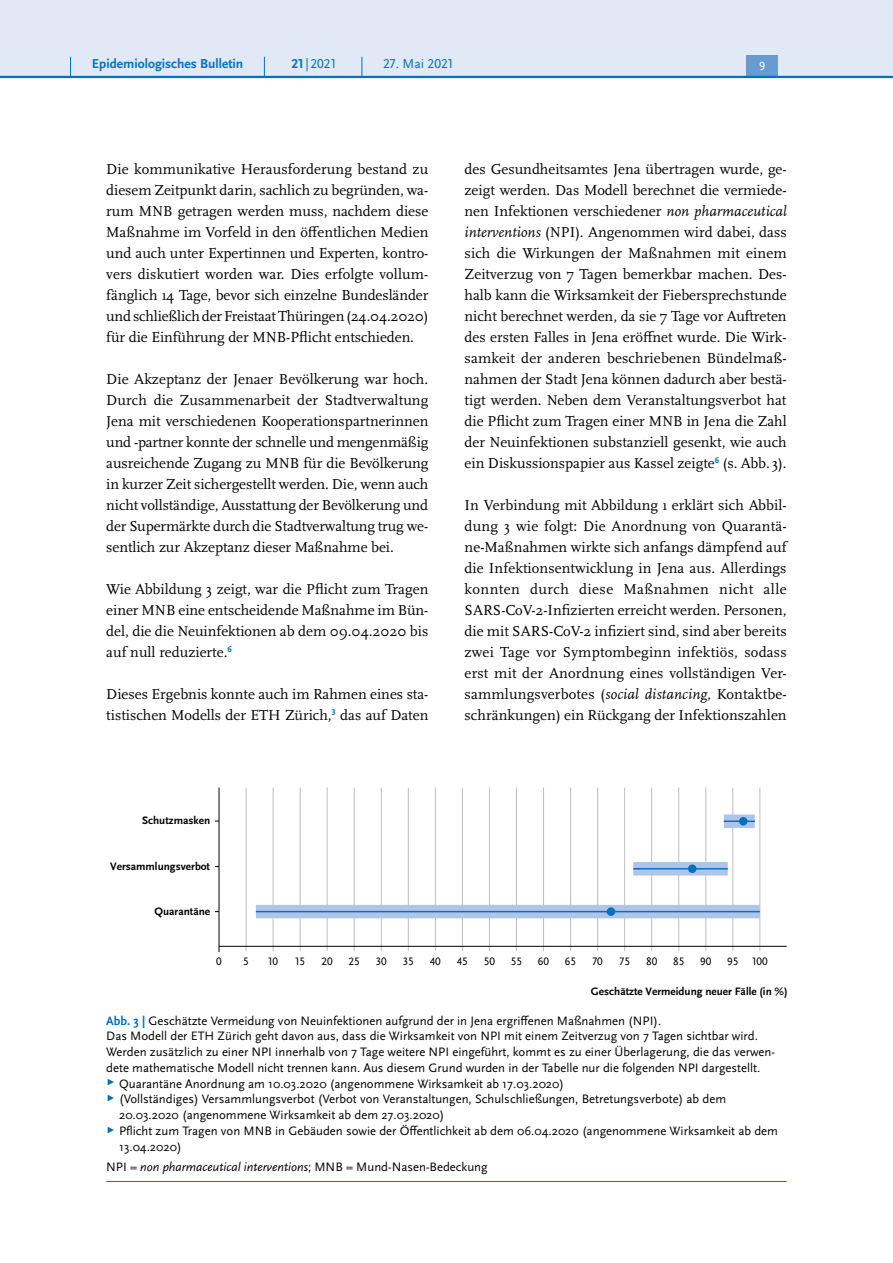
<style>
.page{position:relative;width:893px;height:1263px;background:#fff}
.page>*{position:absolute;margin:0;border:0;box-sizing:border-box;transform-origin:0 0}
.P_-_Fließtext{font:15px/21px "Scala Pro";color:#000;text-align:justify}
.t1{font:700 13.5px "Scala Sans Pro";color:#0072bc}
.t2{font:13.5px "Scala Sans Pro";color:#0072bc}
.P_-_Bildunterschrift{font:12.75px/15.8px "Scala Sans Pro";color:#000}
.P_-_Bildunterschrift-2{font:italic 12.75px "Scala Sans Pro";color:#000}
.t3{font:12.45px "Scala Sans Pro";color:#fff}
.t4{font:700 11.25px "Scala Sans Pro";color:#000}
.t5{font:11.25px "Scala Sans Pro";color:#000}
.s1{font-weight:700}
.s2{font-style:italic}
.s3{font-weight:700;color:#0072bc}
.s4{font-style:normal}
</style>
<div class="page">
<hr style="left:106px;top:1181px;width:681px;height:1px;background:#0072bc">
<hr style="left:760px;top:787px;width:1px;height:164px;background:#bcbec0">
<hr style="left:733px;top:787px;width:1px;height:164px;background:#bcbec0">
<hr style="left:705px;top:787px;width:1px;height:164px;background:#bcbec0">
<hr style="left:678px;top:787px;width:1px;height:164px;background:#bcbec0">
<hr style="left:651px;top:787px;width:1px;height:164px;background:#bcbec0">
<hr style="left:624px;top:787px;width:1px;height:164px;background:#bcbec0">
<hr style="left:597px;top:787px;width:1px;height:164px;background:#bcbec0">
<hr style="left:570px;top:787px;width:1px;height:164px;background:#bcbec0">
<hr style="left:543px;top:787px;width:1px;height:164px;background:#bcbec0">
<hr style="left:516px;top:787px;width:1px;height:164px;background:#bcbec0">
<hr style="left:489px;top:787px;width:1px;height:164px;background:#bcbec0">
<hr style="left:462px;top:787px;width:1px;height:164px;background:#bcbec0">
<hr style="left:435px;top:787px;width:1px;height:164px;background:#bcbec0">
<hr style="left:408px;top:787px;width:1px;height:164px;background:#bcbec0">
<hr style="left:381px;top:787px;width:1px;height:164px;background:#bcbec0">
<hr style="left:354px;top:787px;width:1px;height:164px;background:#bcbec0">
<hr style="left:327px;top:787px;width:1px;height:164px;background:#bcbec0">
<hr style="left:300px;top:787px;width:1px;height:164px;background:#bcbec0">
<hr style="left:273px;top:787px;width:1px;height:164px;background:#bcbec0">
<hr style="left:246px;top:787px;width:1px;height:164px;background:#bcbec0">
<hr style="left:219px;top:787px;width:1px;height:165px;background:#000">
<hr style="left:219px;top:946px;width:568px;height:1px;background:#000">
<svg style="left:256px;top:905px;width:504px;height:13px;fill:#afc5e7"></svg>
<hr style="left:256px;top:911px;width:504px;height:1px;background:#0072bc">
<div style="left:607px;top:907px;width:8px;height:9px;background:#0072bc;border-radius:50%"></div>
<div style="left:633px;top:862px;width:95px;height:13px;background:#afc5e7"></div>
<hr style="left:633px;top:868px;width:95px;height:1px;background:#0072bc">
<div style="left:724px;top:814px;width:31px;height:14px;background:#afc5e7"></div>
<hr style="left:724px;top:820px;width:31px;height:2px;background:#0072bc">
<div style="left:688px;top:864px;width:8px;height:9px;background:#0072bc;border-radius:50%"></div>
<div style="left:739px;top:817px;width:8px;height:8px;background:#0072bc;border-radius:50%"></div>
<div style="left:0;top:0;width:893px;height:77px;background:#e1e8f6"></div>
<div style="left:746px;top:55px;width:32px;height:21px;background:#679bd2"></div>
<hr style="left:0;top:76px;width:893px;height:2px;background:#0072bc">
<svg style="left:70px;top:57px;width:1px;height:19px"></svg>
<svg style="left:264px;top:57px;width:1px;height:19px"></svg>
<svg style="left:362px;top:57px;width:1px;height:19px"></svg>
<p class="t1" style="left:92px;top:55px;width:153px">Epidemiologisches Bulletin</p>
<p class="t2" style="left:291px;top:55px;width:46px"><span class="s1">21</span> | 2021</p>
<p class="t2" style="left:383px;top:55px;width:71px">27. Mai 2021</p>
<p class="t3" style="left:759px;top:59px;width:8px">9</p>
<p class="P_-_Fließtext" style="left:106px;top:158px;width:324px">Die kommunikative Herausforderung bestand zu diesem Zeitpunkt darin, sachlich zu begründen, wa&shy;rum MNB getragen werden muss, nachdem diese Maßnahme im Vorfeld in den öffentlichen Medien und auch unter Expertinnen und Experten, kontro&shy;vers diskutiert worden war. Dies erfolgte vollum&shy;fänglich 14 Tage, bevor sich einzelne Bundesländer und schließlich der Freistaat Thüringen (24.04.2020) für die Einführung der MNB-Pflicht entschieden.</p>
<p class="P_-_Fließtext" style="left:106px;top:368px;width:324px">Die Akzeptanz der Jenaer Bevölkerung war hoch.<br>Durch die Zusammenarbeit der Stadtverwaltung Jena mit verschiedenen Kooperationspartnerinnen und -partner konnte der schnelle und mengenmäßig ausreichende Zugang zu MNB für die Bevölkerung in kurzer Zeit sichergestellt werden. Die, wenn auch nicht vollständige, Ausstattung der Bevölkerung und der Supermärkte durch die Stadtverwaltung trug we&shy;sentlich zur Akzeptanz dieser Maßnahme bei.</p>
<p class="P_-_Fließtext" style="left:106px;top:578px;width:324px">Wie Abbildung 3 zeigt, war die Pflicht zum Tragen einer MNB eine entscheidende Maßnahme im Bün&shy;del, die die Neuinfektionen ab dem 09.04.2020 bis auf null reduzierte.<sup>6</sup></p>
<p class="P_-_Fließtext" style="left:106px;top:683px;width:324px">Dieses Ergebnis konnte auch im Rahmen eines sta&shy;tistischen Modells der ETH Zürich,<sup>3</sup> das auf Daten</p>
<p class="P_-_Fließtext" style="left:465px;top:158px;width:324px">des Gesundheitsamtes Jena übertragen wurde, ge&shy;zeigt werden. Das Modell berechnet die vermiede&shy;nen Infektionen verschiedener <span class="s2">non pharmaceutical interventions</span> (NPI). Angenommen wird dabei, dass sich die Wirkungen der Maßnahmen mit einem Zeitverzug von 7 Tagen bemerkbar machen. Des&shy;halb kann die Wirksamkeit der Fiebersprechstunde nicht berechnet werden, da sie 7 Tage vor Auftreten des ersten Falles in Jena eröffnet wurde. Die Wirk&shy;samkeit der anderen beschriebenen Bündelmaß&shy;nahmen der Stadt Jena können dadurch aber bestä&shy;tigt werden. Neben dem Veranstaltungsverbot hat die Pflicht zum Tragen einer MNB in Jena die Zahl der Neuinfektionen substanziell gesenkt, wie auch ein Diskussionspapier aus Kassel zeigte<sup>6</sup> (s. Abb. 3).</p>
<p class="P_-_Fließtext" style="left:465px;top:494px;width:324px">In Verbindung mit Abbildung 1 erklärt sich Abbil&shy;dung 3 wie folgt: Die Anordnung von Quarantä&shy;ne-Maßnahmen wirkte sich anfangs dämpfend auf die Infektionsentwicklung in Jena aus. Allerdings konnten durch diese Maßnahmen nicht alle SARS-CoV-2-Infizierten erreicht werden. Personen, die mit SARS-CoV-2 infiziert sind, sind aber bereits zwei Tage vor Symptombeginn infektiös, sodass erst mit der Anordnung eines vollständigen Ver&shy;sammlungsverbotes (<span class="s2">social distancing,</span> Kontaktbe&shy;schränkungen) ein Rückgang der Infektionszahlen</p>
<p class="t4" style="left:142px;top:814px;width:70px">Schutzmasken</p>
<p class="t4" style="left:110px;top:859px;width:101px">Versammlungsverbot</p>
<p class="t4" style="left:154px;top:905px;width:57px">Quarantäne</p>
<p class="t5" style="left:216px;top:954px;width:7px">0</p>
<p class="t5" style="left:243px;top:954px;width:7px">5</p>
<p class="t5" style="left:268px;top:954px;width:11px">10</p>
<p class="t5" style="left:295px;top:954px;width:11px">15</p>
<p class="t5" style="left:322px;top:954px;width:13px">20</p>
<p class="t5" style="left:349px;top:954px;width:13px">25</p>
<p class="t5" style="left:376px;top:954px;width:12px">30</p>
<p class="t5" style="left:403px;top:954px;width:12px">35</p>
<p class="t5" style="left:430px;top:954px;width:12px">40</p>
<p class="t5" style="left:457px;top:954px;width:12px">45</p>
<p class="t5" style="left:484px;top:954px;width:13px">50</p>
<p class="t5" style="left:511px;top:954px;width:13px">55</p>
<p class="t5" style="left:538px;top:954px;width:13px">60</p>
<p class="t5" style="left:565px;top:954px;width:13px">65</p>
<p class="t5" style="left:592px;top:954px;width:12px">70</p>
<p class="t5" style="left:619px;top:954px;width:12px">75</p>
<p class="t5" style="left:646px;top:954px;width:13px">80</p>
<p class="t5" style="left:673px;top:954px;width:13px">85</p>
<p class="t5" style="left:700px;top:954px;width:13px">90</p>
<p class="t5" style="left:727px;top:954px;width:42px">95 100</p>
<p class="t4" style="left:591px;top:984px;width:198px">Geschätzte Vermeidung neuer Fälle (in %)</p>
<p class="P_-_Bildunterschrift" style="left:106px;top:1012px;width:670px"><span class="s3">Abb. 3 |</span> Geschätzte Vermeidung von Neuinfektionen aufgrund der in Jena ergriffenen Maßnahmen (NPI).<br>Das Modell der ETH Zürich geht davon aus, dass die Wirksamkeit von NPI mit einem Zeitverzug von 7 Tagen sichtbar wird.<br>Werden zusätzlich zu einer NPI innerhalb von 7 Tage weitere NPI eingeführt, kommt es zu einer Überlagerung, die das verwen&shy;dete mathematische Modell nicht trennen kann. Aus diesem Grund wurden in der Tabelle nur die folgenden NPI dargestellt.</p>
<p class="P_-_Bildunterschrift" style="left:106px;top:1075px;width:459px"><sup>▶</sup> Quarantäne Anordnung am 10.03.2020 (angenommene Wirksamkeit ab 17.03.2020)</p>
<p class="P_-_Bildunterschrift" style="left:119px;top:1091px;width:609px;text-indent:-13px"><sup>▶</sup> (Vollständiges) Versammlungsverbot (Verbot von Veranstaltungen, Schulschließungen, Betretungsverbote) ab dem<br>20.03.2020 (angenommene Wirksamkeit ab dem 27.03.2020)</p>
<p class="P_-_Bildunterschrift" style="left:119px;top:1123px;width:660px;text-indent:-13px"><sup>▶</sup> Pflicht zum Tragen von MNB in Gebäuden sowie der Öffentlichkeit ab dem 06.04.2020 (angenommene Wirksamkeit ab dem<br>13.04.2020)</p>
<p class="P_-_Bildunterschrift-2" style="left:106px;top:1159px;width:383px"><span class="s4">NPI =</span> non pharmaceutical interventions<span class="s4">; MNB = Mund-Nasen-Bedeckung</span></p>
</div>
